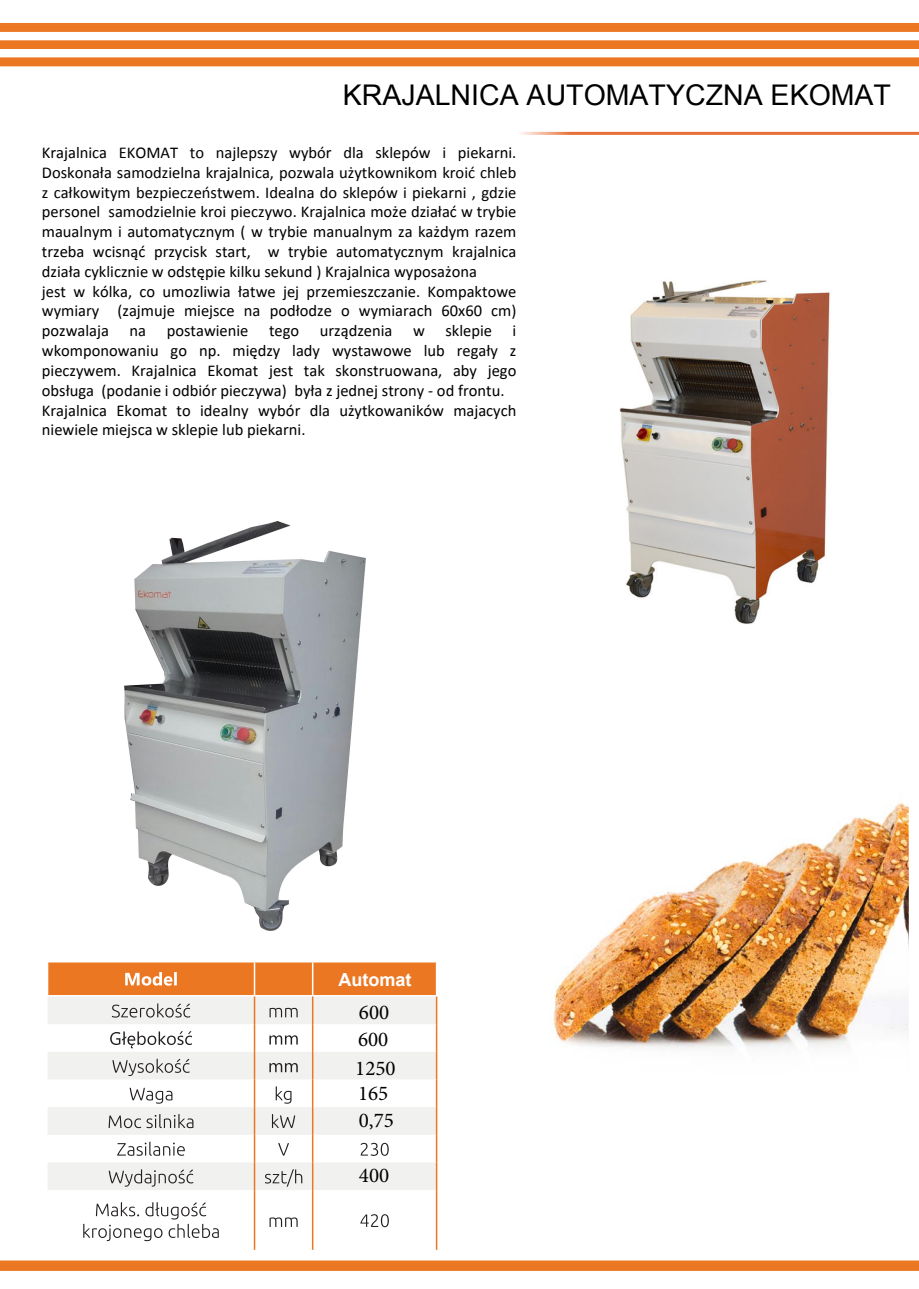
<style>
.page{position:relative;width:919px;height:1289px;background:#fff}
.page>*{position:absolute;margin:0;border:0;box-sizing:border-box;transform-origin:0 0}
.t1{font:28.5px "Arial";color:#000}
.t2{font:21px/27.9px "Minion Pro";color:#000}
.t3{font:700 18px "Arial";color:#fff}
.t4{font:16.5px/19.8px "Calibri";color:#000}
</style>
<div class="page">
<img style="left:619px;top:280px;width:211px;height:344px">
<hr style="left:254px;top:1190px;width:1px;height:59px;background:#ec7723">
<hr style="left:312px;top:1190px;width:1px;height:59px;background:#ec7723">
<hr style="left:436px;top:1190px;width:1px;height:59px;background:#ec7723">
<svg style="left:48px;top:961px;width:389px;height:229px"></svg>
<svg style="left:83px;top:1202px;width:136px;height:39px"></svg>
<svg style="left:269px;top:1217px;width:28px;height:9px"></svg>
<svg style="left:360px;top:1214px;width:29px;height:13px"></svg>
<hr style="left:515px;top:132px;width:403px;height:3px;background:#e87038">
<img style="left:550px;top:802px;width:358px;height:246px">
<img style="left:124px;top:521px;width:241px;height:409px">
<div style="left:0;top:23px;width:918px;height:9px;background:#ec7723"></div>
<div style="left:0;top:40px;width:918px;height:9px;background:#ec7723"></div>
<div style="left:0;top:57px;width:918px;height:9px;background:#ec7723"></div>
<div style="left:0;top:1260px;width:918px;height:10px;background:#ec7723"></div>
<h1 class="t1" style="left:343px;top:77px;width:549px">KRAJALNICA AUTOMATYCZNA EKOMAT</h1>
<p class="t4" style="left:42px;top:143px;width:476px">Krajalnica EKOMAT to najlepszy wybór dla sklepów i piekarni.<br>Doskonała samodzielna krajalnica, pozwala użytkownikom kroić chleb z całkowitym bezpieczeństwem. Idealna do sklepów i piekarni , gdzie personel samodzielnie kroi pieczywo. Krajalnica może działać w trybie maualnym i automatycznym ( w trybie manualnym za każdym razem trzeba wcisnąć przycisk start, w trybie automatycznym krajalnica działa cyklicznie w odstępie kilku sekund ) Krajalnica wyposażona<br>jest w kólka, co umozliwia łatwe jej przemieszczanie. Kompaktowe wymiary (zajmuje miejsce na podłodze o wymiarach 60x60 cm) pozwalaja na postawienie tego urządzenia w sklepie i wkomponowaniu go np. między lady wystawowe lub regały z pieczywem. Krajalnica Ekomat jest tak skonstruowana, aby jego obsługa (podanie i odbiór pieczywa) była z jednej strony - od frontu.<br>Krajalnica Ekomat to idealny wybór dla użytkowaników majacych niewiele miejsca w sklepie lub piekarni.</p>
<p class="t3" style="left:338px;top:967px;width:74px">Automat</p>
<p class="t2" style="left:355px;top:998px;width:42px">600<br>600<br>1250</p>
<p class="t2" style="left:358px;top:1079px;width:32px">165</p>
<p class="t2" style="left:359px;top:1106px;width:37px">0,75</p>
<p class="t2" style="left:359px;top:1161px;width:32px">400</p>
</div>
